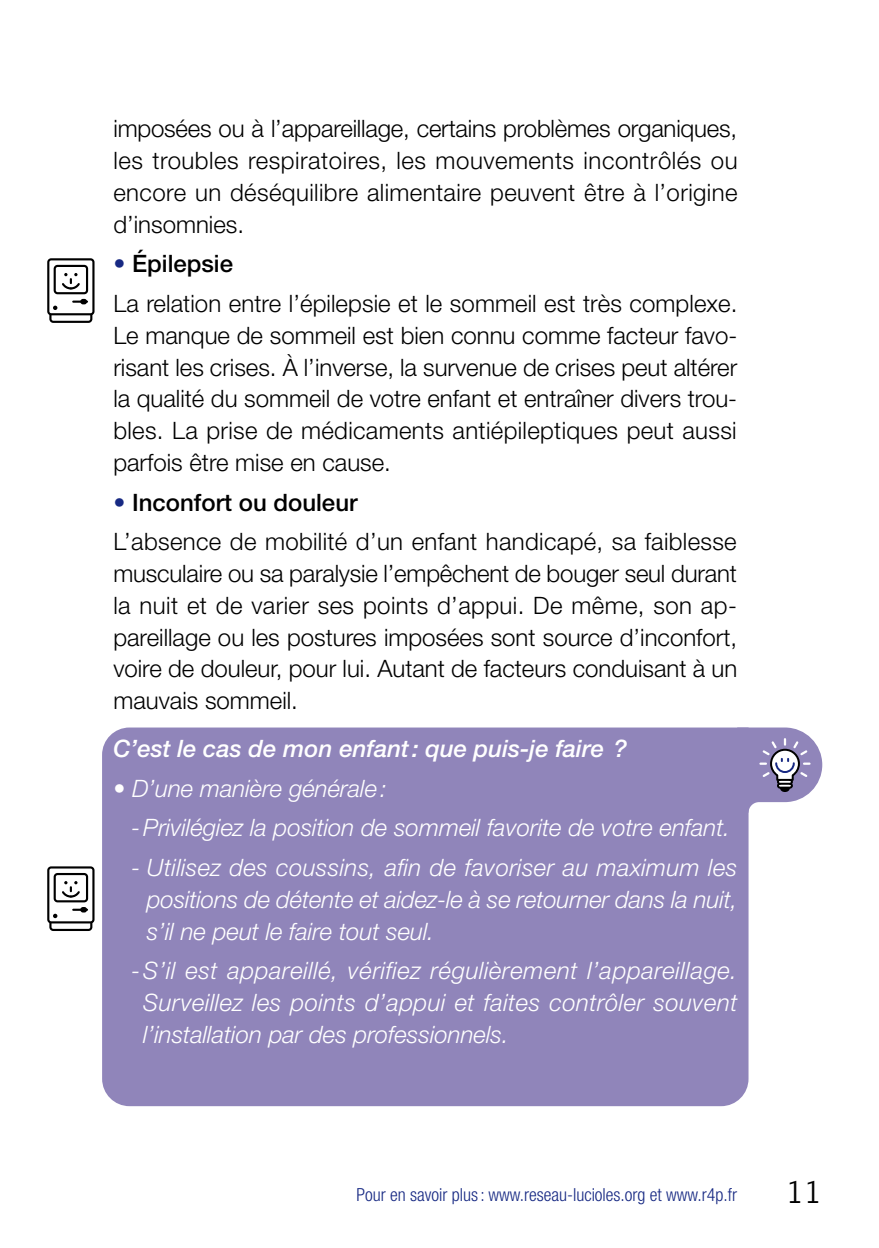
<style>
.page{position:relative;width:879px;height:1248px;background:#fff}
.page>*{position:absolute;margin:0;border:0;box-sizing:border-box;transform-origin:0 0}
.t1{font:700 30px "Letter Gothic Std";color:#000}
.t2{font:300 24px/31.8px "Helvetica Neue";letter-spacing:.005em;color:#000;text-align:justify}
.t3{font:italic 300 24px/31.8px "Helvetica Neue";color:#fff;text-align:justify}
.t4{font:italic 500 24px "Helvetica Neue";color:#fff}
.t5{font:300 condensed 18px "Helvetica Neue";color:#172983}
.s1{color:#172983}
.s2{font-weight:500}
</style>
<div class="page">
<div style="left:102px;top:727px;width:646px;height:379px;background:#9085ba;border-radius:27px"></div>
<svg style="left:737px;top:727px;width:85px;height:85px"></svg>
<div style="left:47px;top:258px;width:48px;height:57px;border:2px solid #000;border-radius:3px"></div>
<div style="left:54px;top:265px;width:34px;height:29px;border:2px solid #000;border-radius:3px"></div>
<svg style="left:48px;top:299px;width:45px;height:24px"></svg>
<svg style="left:62px;top:273px;width:18px;height:17px"></svg>
<div style="left:47px;top:866px;width:48px;height:57px;border:2px solid #000;border-radius:3px"></div>
<div style="left:54px;top:872px;width:34px;height:30px;border:2px solid #000;border-radius:3px"></div>
<svg style="left:48px;top:908px;width:45px;height:23px"></svg>
<div style="left:80px;top:906px;width:7px;height:6px;border:2px solid #000;border-radius:2px"></div>
<svg style="left:62px;top:881px;width:18px;height:17px"></svg>
<p class="t2" style="left:113px;top:112px;width:626px">imposées ou à l’appareillage, certains problèmes organiques, les troubles respiratoires, les mouvements incontrôlés ou encore un déséquilibre alimentaire peuvent être à l’origine d’insomnies.</p>
<p class="t2" style="left:113px;top:243px;width:625px;line-height:39.6px"><span class="s1">•</span> <span class="s2">Épilepsie<br></span>La relation entre l’épilepsie et le sommeil est très complexe.</p>
<p class="t2" style="left:113px;top:319px;width:625px">Le manque de sommeil est bien connu comme facteur favo&shy;risant les crises. À l’inverse, la survenue de crises peut altérer la qualité du sommeil de votre enfant et entraîner divers trou&shy;bles. La prise de médicaments antiépileptiques peut aussi parfois être mise en cause.</p>
<p class="t2" style="left:113px;top:481px;width:625px;line-height:39.6px"><span class="s1">•</span> <span class="s2">Inconfort ou douleur<br></span>L’absence de mobilité d’un enfant handicapé, sa faiblesse</p>
<p class="t2" style="left:113px;top:557px;width:625px">musculaire ou sa paralysie l’empêchent de bouger seul durant la nuit et de varier ses points d’appui. De même, son ap&shy;pareillage ou les postures imposées sont source d’inconfort, voire de douleur, pour lui. Autant de facteurs conduisant à un mauvais sommeil.</p>
<p class="t4" style="left:113px;top:734px;width:515px">C’est le cas de mon enfant: que puis-je faire ?</p>
<p class="t3" style="left:131px;top:767px;width:600px;line-height:39.6px;text-indent:-18px">• D’une manière générale:<br>-Privilégiez la position de sommeil favorite de votre enfant.</p>
<p class="t3" style="left:147px;top:851px;width:592px;text-indent:-16px">- Utilisez des coussins, afin de favoriser au maximum les positions de détente et aidez-le à se retourner dans la nuit, s’il ne peut le faire tout seul.</p>
<p class="t3" style="left:143px;top:954px;width:595px;text-indent:-12px">- S’il est appareillé, vérifiez régulièrement l’appareillage.<br>Surveillez les points d’appui et faites contrôler souvent l’installation par des professionnels.</p>
<p class="t5" style="left:356px;top:1184px;width:382px">Pour en savoir plus: www.reseau-lucioles.org et www.r4p.fr</p>
<p class="t1" style="left:786px;top:1173px;width:37px">11</p>
</div>
